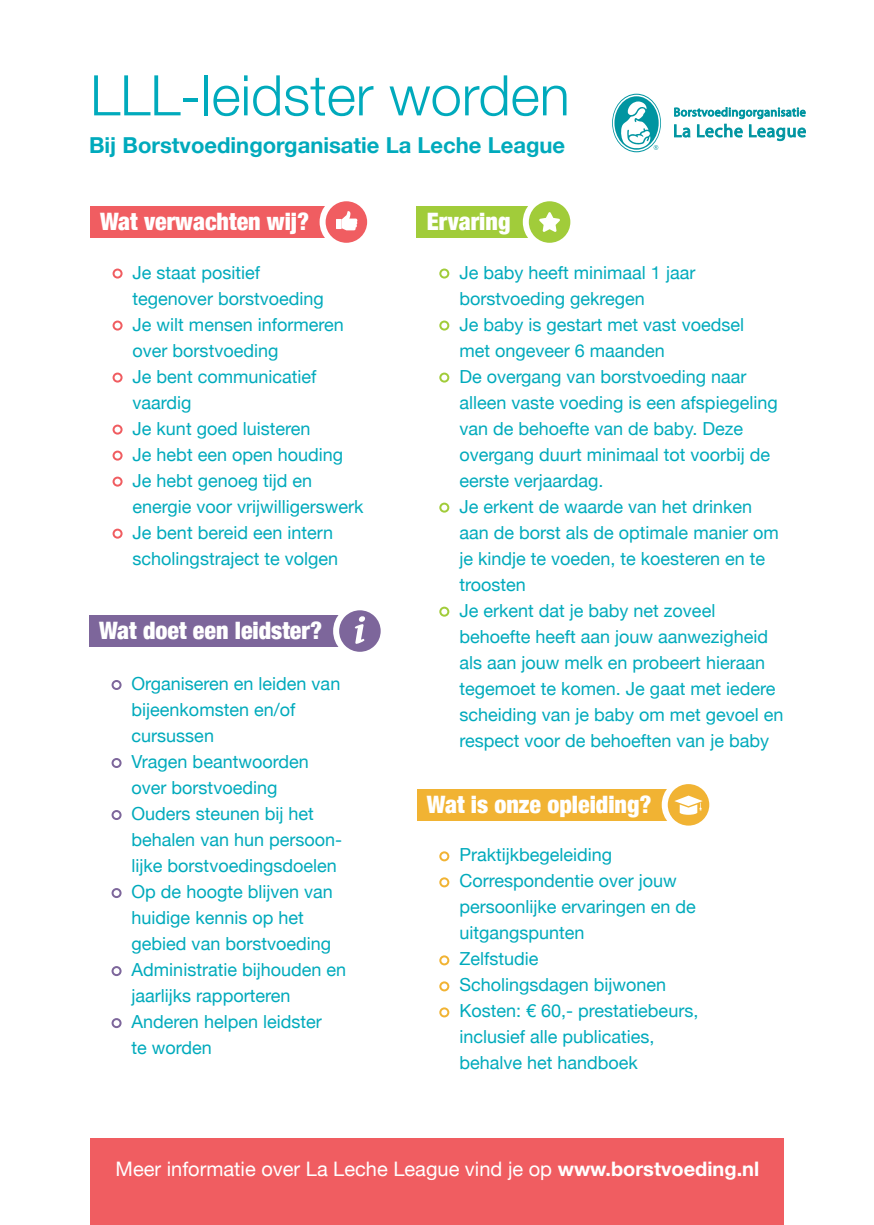
<style>
.page{position:relative;width:874px;height:1225px;background:#fff}
.page>*{position:absolute;margin:0;border:0;box-sizing:border-box;transform-origin:0 0}
.t1{font:300 56px "Helvetica Neue";color:#00aabc}
.t2{font:900 condensed 24px "Helvetica Neue";color:#fff}
.t3{font:700 22px "Helvetica Neue";color:#00aabc}
.t4{font:20px "Helvetica Neue";color:#fff}
.t5{font:18px/26px "Helvetica Neue";color:#00aabc}
.s1{font-weight:700}
</style>
<div class="page">
<div style="left:90px;top:206px;width:256px;height:32px;background:#f05d61"></div>
<div style="left:416px;top:789px;width:260px;height:32px;background:#f1b333"></div>
<div style="left:112px;top:268px;width:10px;height:10px;border:2px solid #f05d61;border-radius:50%"></div>
<div style="left:112px;top:320px;width:10px;height:10px;border:2px solid #f05d61;border-radius:50%"></div>
<div style="left:112px;top:372px;width:10px;height:10px;border:2px solid #f05d61;border-radius:50%"></div>
<div style="left:112px;top:424px;width:10px;height:10px;border:2px solid #f05d61;border-radius:50%"></div>
<div style="left:112px;top:450px;width:10px;height:10px;border:2px solid #f05d61;border-radius:50%"></div>
<div style="left:112px;top:476px;width:10px;height:10px;border:2px solid #f05d61;border-radius:50%"></div>
<div style="left:112px;top:528px;width:10px;height:10px;border:2px solid #f05d61;border-radius:50%"></div>
<div style="left:439px;top:851px;width:10px;height:10px;border:2px solid #f1b333;border-radius:50%"></div>
<div style="left:439px;top:877px;width:10px;height:10px;border:2px solid #f1b333;border-radius:50%"></div>
<div style="left:439px;top:955px;width:10px;height:10px;border:2px solid #f1b333;border-radius:50%"></div>
<div style="left:439px;top:981px;width:10px;height:10px;border:2px solid #f1b333;border-radius:50%"></div>
<div style="left:439px;top:1007px;width:10px;height:10px;border:2px solid #f1b333;border-radius:50%"></div>
<div style="left:416px;top:206px;width:137px;height:32px;background:#a1cc3a"></div>
<div style="left:439px;top:268px;width:10px;height:10px;border:2px solid #a1cc3a;border-radius:50%"></div>
<div style="left:439px;top:320px;width:10px;height:10px;border:2px solid #a1cc3a;border-radius:50%"></div>
<div style="left:439px;top:372px;width:10px;height:10px;border:2px solid #a1cc3a;border-radius:50%"></div>
<div style="left:439px;top:502px;width:10px;height:10px;border:2px solid #a1cc3a;border-radius:50%"></div>
<div style="left:439px;top:606px;width:10px;height:10px;border:2px solid #a1cc3a;border-radius:50%"></div>
<div style="left:89px;top:615px;width:271px;height:32px;background:#7d669b"></div>
<div style="left:111px;top:680px;width:10px;height:10px;border:2px solid #7d669b;border-radius:50%"></div>
<div style="left:111px;top:758px;width:10px;height:10px;border:2px solid #7d669b;border-radius:50%"></div>
<div style="left:111px;top:810px;width:10px;height:10px;border:2px solid #7d669b;border-radius:50%"></div>
<div style="left:111px;top:888px;width:10px;height:10px;border:2px solid #7d669b;border-radius:50%"></div>
<div style="left:111px;top:966px;width:10px;height:10px;border:2px solid #7d669b;border-radius:50%"></div>
<div style="left:111px;top:1018px;width:10px;height:10px;border:2px solid #7d669b;border-radius:50%"></div>
<div style="left:90px;top:1138px;width:693px;height:87px;background:#f05d61"></div>
<svg style="left:322px;top:198px;width:48px;height:48px"></svg>
<div style="left:319px;top:195px;width:54px;height:54px;border:6px solid #fff;border-radius:50%"></div>
<svg style="left:336px;top:211px;width:21px;height:19px"></svg>
<svg style="left:522px;top:201px;width:49px;height:42px"></svg>
<svg style="left:333px;top:610px;width:48px;height:42px"></svg>
<svg style="left:661px;top:784px;width:49px;height:42px"></svg>
<svg style="left:674px;top:107px;width:131px;height:34px"></svg>
<svg style="left:612px;top:94px;width:48px;height:58px"></svg>
<h1 class="t1" style="left:90px;top:50px;width:481px">LLL-leidster worden</h1>
<p class="t3" style="left:89px;top:128px;width:477px">Bij Borstvoedingorganisatie La Leche League</p>
<h2 class="t2" style="left:100px;top:202px;width:210px">Wat verwachten wij?</h2>
<p class="t5" style="left:132px;top:260px;width:232px">Je staat positief<br>tegenover borstvoeding<br>Je wilt mensen informeren over borstvoeding<br>Je bent communicatief vaardig<br>Je kunt goed luisteren<br>Je hebt een open houding<br>Je hebt genoeg tijd en energie voor vrijwilligerswerk<br>Je bent bereid een intern scholingstraject te volgen</p>
<h2 class="t2" style="left:99px;top:611px;width:224px">Wat doet een leidster?</h2>
<p class="t5" style="left:131px;top:671px;width:216px">Organiseren en leiden van bijeenkomsten en/of cursussen<br>Vragen beantwoorden over borstvoeding<br>Ouders steunen bij het behalen van hun persoon&shy;lijke borstvoedingsdoelen<br>Op de hoogte blijven van huidige kennis op het gebied van borstvoeding<br>Administratie bijhouden en jaarlijks rapporteren<br>Anderen helpen leidster<br>te worden</p>
<h2 class="t2" style="left:426px;top:202px;width:85px">Ervaring</h2>
<p class="t5" style="left:459px;top:260px;width:325px">Je baby heeft minimaal 1 jaar borstvoeding gekregen<br>Je baby is gestart met vast voedsel<br>met ongeveer 6 maanden<br>De overgang van borstvoeding naar alleen vaste voeding is een afspiegeling van de behoefte van de baby. Deze overgang duurt minimaal tot voorbij de eerste verjaardag.<br>Je erkent de waarde van het drinken aan de borst als de optimale manier om je kindje te voeden, te koesteren en te troosten<br>Je erkent dat je baby net zoveel behoefte heeft aan jouw aanwezigheid als aan jouw melk en probeert hieraan tegemoet te komen. Je gaat met iedere scheiding van je baby om met gevoel en respect voor de behoeften van je baby</p>
<h2 class="t2" style="left:426px;top:784px;width:226px">Wat is onze opleiding?</h2>
<p class="t5" style="left:459px;top:843px;width:240px">Praktijkbegeleiding<br>Correspondentie over jouw persoonlijke ervaringen en de uitgangspunten<br>Zelfstudie<br>Scholingsdagen bijwonen<br>Kosten: € 60,- prestatiebeurs, inclusief alle publicaties, behalve het handboek</p>
<p class="t4" style="left:116px;top:1154px;width:645px">Meer informatie over La Leche League vind je op <span class="s1">www.borstvoeding.nl</span></p>
</div>
